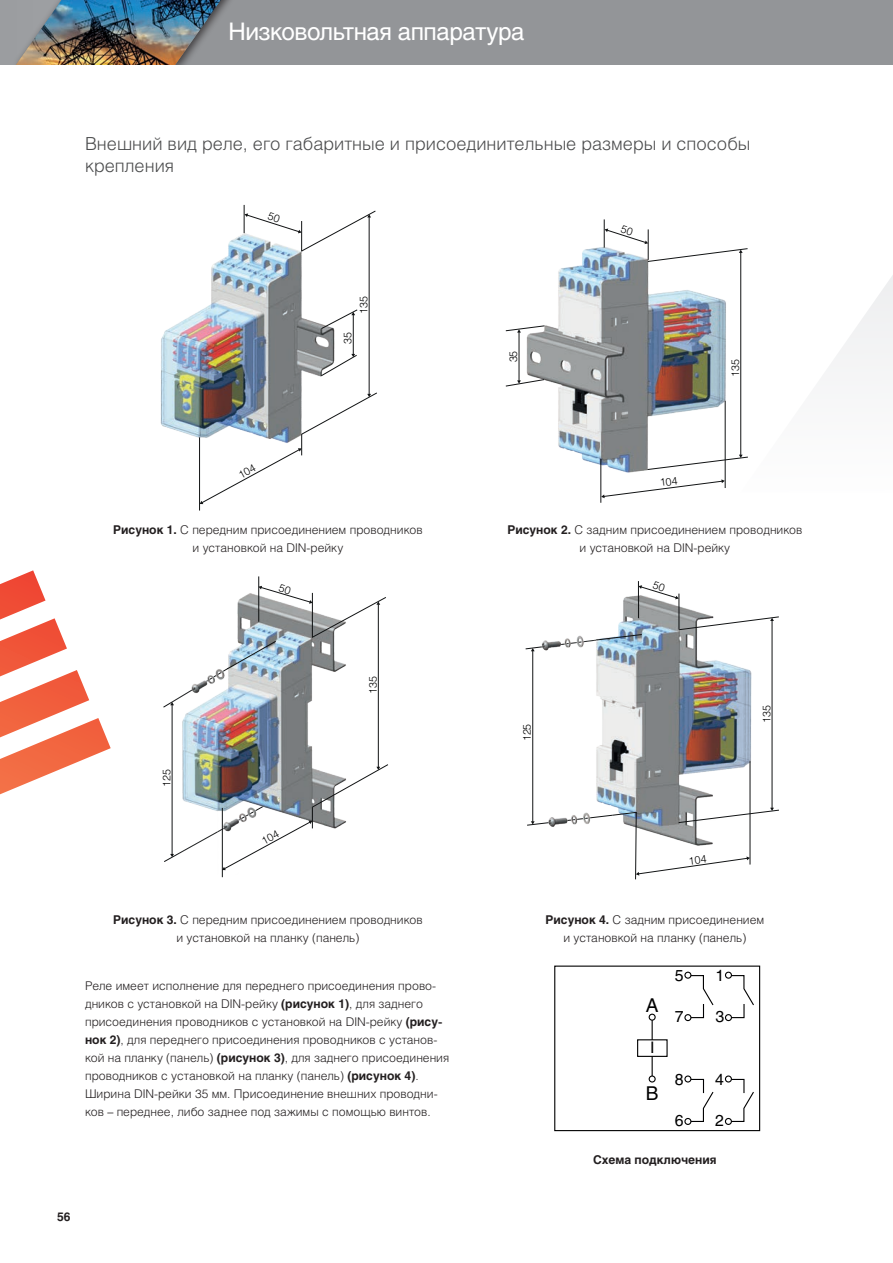
<style>
.page{position:relative;width:893px;height:1263px;background:#fff}
.page>*{position:absolute;margin:0;border:0;box-sizing:border-box;transform-origin:0 0}
.t1{font:24px "Helios";letter-spacing:-.02em;color:#fff}
.t2{font:18.9px "Helios";color:#000001}
.t3{font:300 18px/21.6px "Helios";color:#4b4c4d}
.t4{font:15.75px "Helios";color:#000001}
.t5{font:300 12px/18px "Helios";color:#231f20;text-align:center}
.t6{font:700 12px "Helios";color:#231f20}
.t7{font:300 10.65px "Helios";color:#000001}
.s1{font-weight:700}
</style>
<div class="page">
<div style="left:247px;top:0;width:646px;height:65px;background:#939598"></div>
<div style="left:13px;top:0;width:234px;height:74px;background:#939598"></div>
<svg style="left:0;top:0;width:236px;height:66px"></svg>
<img style="left:15px;top:0;width:209px;height:66px">
<div style="left:0;top:66px;width:893px;height:10px;background:#fff"></div>
<svg style="left:0;top:570px;width:111px;height:225px"></svg>
<svg style="left:826px;top:275px;width:67px;height:97px;fill:#f4f5f6"></svg>
<img style="left:171px;top:576px;width:207px;height:298px">
<hr style="left:172px;top:705px;width:1px;height:149px;background:#111314">
<hr style="left:222px;top:808px;width:1px;height:69px;background:#111314">
<hr style="left:378px;top:604px;width:1px;height:163px;background:#111314">
<hr style="left:258px;top:576px;width:1px;height:46px;background:#111314">
<img style="left:160px;top:211px;width:209px;height:300px">
<hr style="left:353px;top:315px;width:1px;height:39px;background:#111314">
<svg style="left:321px;top:309px;width:37px;height:20px"></svg>
<svg style="left:320px;top:354px;width:37px;height:23px"></svg>
<hr style="left:369px;top:217px;width:1px;height:177px;background:#111314">
<hr style="left:199px;top:437px;width:1px;height:73px;background:#111314">
<img style="left:531px;top:582px;width:243px;height:226px">
<hr style="left:750px;top:761px;width:1px;height:103px;background:#111314">
<hr style="left:772px;top:620px;width:1px;height:188px;background:#111314">
<svg style="left:678px;top:616px;width:101px;height:14px"></svg>
<hr style="left:638px;top:581px;width:1px;height:37px;background:#111314">
<hr style="left:679px;top:594px;width:1px;height:36px;background:#111314">
<svg style="left:525px;top:634px;width:117px;height:17px"></svg>
<div style="left:554px;top:965px;width:206px;height:166px;border:1px solid #000001"></div>
<div style="left:684px;top:972px;width:7px;height:7px;border:1px solid #000001;border-radius:50%"></div>
<div style="left:684px;top:1014px;width:7px;height:7px;border:1px solid #000001;border-radius:50%"></div>
<svg style="left:690px;top:974px;width:24px;height:45px"></svg>
<div style="left:684px;top:1075px;width:7px;height:7px;border:1px solid #000001;border-radius:50%"></div>
<div style="left:649px;top:1014px;width:7px;height:7px;border:1px solid #000001;border-radius:50%"></div>
<div style="left:649px;top:1075px;width:7px;height:7px;border:1px solid #000001;border-radius:50%"></div>
<div style="left:684px;top:1118px;width:7px;height:7px;border:1px solid #000001;border-radius:50%"></div>
<svg style="left:690px;top:1078px;width:24px;height:44px"></svg>
<div style="left:725px;top:1075px;width:7px;height:7px;border:1px solid #000001;border-radius:50%"></div>
<div style="left:725px;top:1118px;width:7px;height:7px;border:1px solid #000001;border-radius:50%"></div>
<svg style="left:730px;top:1078px;width:24px;height:44px"></svg>
<div style="left:725px;top:972px;width:7px;height:7px;border:1px solid #000001;border-radius:50%"></div>
<div style="left:725px;top:1014px;width:7px;height:7px;border:1px solid #000001;border-radius:50%"></div>
<svg style="left:730px;top:974px;width:24px;height:45px"></svg>
<svg style="left:652px;top:1020px;width:1px;height:19px"></svg>
<svg style="left:652px;top:1057px;width:1px;height:19px"></svg>
<div style="left:637px;top:1039px;width:31px;height:18px;border:1px solid #000001"></div>
<img style="left:518px;top:219px;width:225px;height:284px">
<hr style="left:519px;top:332px;width:1px;height:49px;background:#111314">
<svg style="left:505px;top:325px;width:40px;height:8px"></svg>
<svg style="left:505px;top:379px;width:40px;height:8px"></svg>
<hr style="left:740px;top:252px;width:1px;height:203px;background:#111314">
<hr style="left:600px;top:459px;width:1px;height:44px;background:#111314">
<hr style="left:725px;top:401px;width:1px;height:87px;background:#111314">
<svg style="left:647px;top:455px;width:101px;height:15px"></svg>
<svg style="left:164px;top:764px;width:224px;height:106px"></svg>
<svg style="left:163px;top:584px;width:223px;height:124px"></svg>
<svg style="left:244px;top:205px;width:132px;height:47px"></svg>
<svg style="left:200px;top:392px;width:177px;height:112px"></svg>
<svg style="left:527px;top:808px;width:252px;height:71px"></svg>
<svg style="left:638px;top:581px;width:41px;height:18px"></svg>
<svg style="left:601px;top:477px;width:124px;height:21px"></svg>
<svg style="left:604px;top:219px;width:144px;height:43px"></svg>
<h1 class="t1" style="left:228px;top:16px;width:298px">Низковольтная аппаратура</h1>
<h3 class="t3" style="left:85px;top:133px;width:667px">Внешний вид реле, его габаритные и присоединительные размеры и способы крепления</h3>
<p class="t7" style="left:341px;top:344px;width:13px;rotate:-90deg">35</p>
<p class="t7" style="left:357px;top:314px;width:19px;rotate:-90deg">135</p>
<p class="t7" style="left:507px;top:362px;width:13px;rotate:-90deg">35</p>
<p class="t7" style="left:729px;top:377px;width:19px;rotate:-90deg">135</p>
<p class="t5" style="left:113px;top:521px;width:311px"><span class="s1">Рисунок 1.</span> С передним присоединением проводников и установкой на DIN-рейку</p>
<p class="t7" style="left:160px;top:787px;width:19px;rotate:-90deg">125</p>
<p class="t7" style="left:367px;top:694px;width:19px;rotate:-90deg">135</p>
<p class="t5" style="left:113px;top:911px;width:311px"><span class="s1">Рисунок 3.</span> С передним присоединением проводников и установкой на планку (панель)</p>
<p class="t5" style="left:85px;top:977px;width:366px;text-align:left">Реле имеет исполнение для переднего присоединения прово&shy;дников с установкой на DIN-рейку <span class="s1">(рисунок 1)</span>, для заднего присоединения проводников с установкой на DIN-рейку <span class="s1">(рису&shy;нок 2)</span>, для переднего присоединения проводников с установ&shy;кой на планку (панель) <span class="s1">(рисунок 3)</span>, для заднего присоединения проводников с установкой на планку (панель) <span class="s1">(рисунок 4)</span>.<br>Ширина DIN-рейки 35 мм. Присоединение внешних проводни&shy;ков – переднее, либо заднее под зажимы с помощью винтов.</p>
<p class="t6" style="left:57px;top:1209px;width:15px">56</p>
<p class="t5" style="left:507px;top:521px;width:297px"><span class="s1">Рисунок 2.</span> С задним присоединением проводников и установкой на DIN-рейку</p>
<p class="t7" style="left:521px;top:741px;width:19px;rotate:-90deg">125</p>
<p class="t7" style="left:760px;top:723px;width:19px;rotate:-90deg">135</p>
<p class="t5" style="left:545px;top:911px;width:220px"><span class="s1">Рисунок 4.</span> С задним присоединением и установкой на планку (панель)</p>
<h2 class="t2" style="left:646px;top:993px;width:14px">А</h2>
<h3 class="t4" style="left:651px;top:1038px;width:5px">I</h3>
<h2 class="t2" style="left:646px;top:1081px;width:14px">В</h2>
<h3 class="t4" style="left:675px;top:965px;width:10px">5</h3>
<h3 class="t4" style="left:675px;top:1007px;width:10px">7</h3>
<h3 class="t4" style="left:675px;top:1069px;width:10px">8</h3>
<h3 class="t4" style="left:675px;top:1111px;width:10px">6</h3>
<h3 class="t4" style="left:715px;top:965px;width:10px">1</h3>
<h3 class="t4" style="left:715px;top:1007px;width:10px">3</h3>
<h3 class="t4" style="left:715px;top:1069px;width:10px">4</h3>
<h3 class="t4" style="left:715px;top:1111px;width:10px">2</h3>
<p class="t6" style="left:593px;top:1152px;width:125px">Схема подключения</p>
</div>
